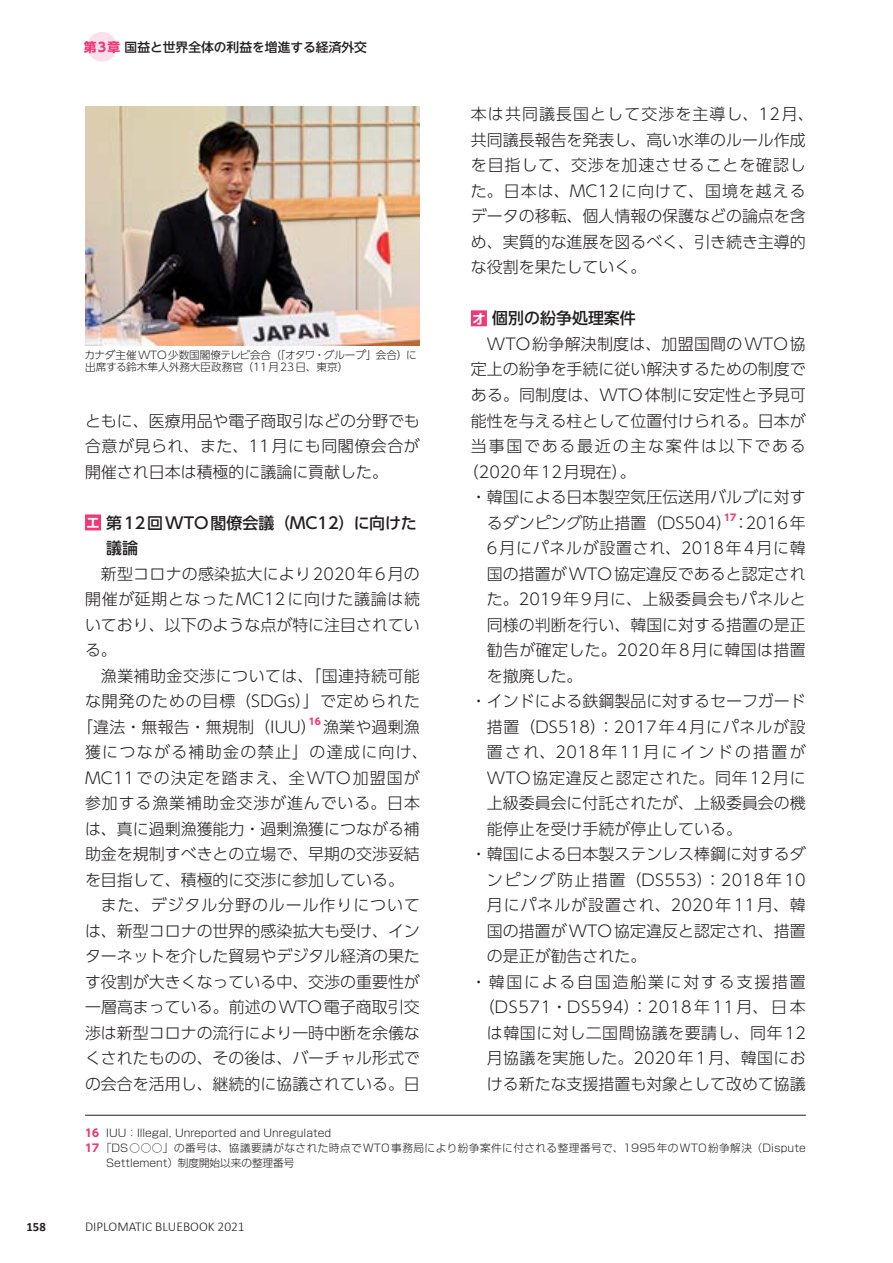
<style>
.page{position:relative;width:893px;height:1263px;background:#fff}
.page>*{position:absolute;margin:0;border:0;box-sizing:border-box;transform-origin:0 0}
.t1{font:300 15.9px/25.5px "UD Shin Go Pr 6 N";letter-spacing:.005em;color:#231f20;text-align:justify}
.t2{font:300 15.9px "UD Shin Go Pr 6 N";letter-spacing:.045em;color:#231f20}
.t3{font:300 15.9px/25.5px "UD Shin Go Pr 6 N";letter-spacing:.03em;color:#231f20;text-align:right}
.t4{font:300 15.9px "UD Shin Go Pr 6 N";letter-spacing:.025em;color:#231f20}
.t5{font:300 15.9px "UD Shin Go Pr 6 N";letter-spacing:.11em;color:#231f20}
.t6{font:500 15.9px/25.5px "UD Shin Go Pr 6 N";color:#231f20}
.t7{font:300 15.9px "UD Shin Go Pr 6 N";letter-spacing:.05em;color:#231f20}
.t8{font:300 15.9px "UD Shin Go Pr 6 N";letter-spacing:.1em;color:#231f20}
.t9{font:300 15.9px "UD Shin Go Pr 6 N";letter-spacing:.06em;color:#231f20}
.t10{font:300 15.9px "UD Shin Go Pr 6 N";letter-spacing:.145em;color:#231f20}
.t11{font:300 15.9px "UD Shin Go Pr 6 N";letter-spacing:.035em;color:#231f20}
.t12{font:300 13.5px "Calibri";color:#231f20}
.t13{font:500 12.75px "UD Shin Go NT Pr 6 N";color:#231f20}
.t14{font:700 12.75px "Calibri";color:#231f20}
.t15{font:300 10.65px "Shin Go Pr 6 N";letter-spacing:.045em;color:#231f20}
.t16{font:300 10.65px "Shin Go Pr 6 N";letter-spacing:.005em;color:#231f20}
.t17{font:300 10.65px/12.8px "UD Shin Go Pr 6 N";color:#231f20}
.t18{font:700 9.3px "UD Shin Go Pr 6 N";color:#ef3875}
.s1{font-weight:700;color:#ef3875}
.s2{font-family:"UD Shin Go Pr 6 N De";font-weight:700;font-size:13.8px;color:#fff}
.s3{font-family:"UD Shin Go Pr 6 N";font-weight:700;color:#ef3875}
</style>
<div class="page">
<div style="left:85px;top:514px;width:16px;height:16px;background:#ef3875"></div>
<hr style="left:85px;top:1115px;width:721px;height:1px;background:#231f20">
<div style="left:471px;top:310px;width:16px;height:16px;background:#ef3875"></div>
<img style="left:85px;top:106px;width:335px;height:239px">
<div style="left:87px;top:32px;width:30px;height:30px;background:#fbdfeb;border-radius:50%"></div>
<p class="t13" style="left:84px;top:36px;width:285px"><span class="s1">第3章</span>国益と世界全体の利益を増進する経済外交</p>
<p class="t1" style="left:471px;top:101px;width:344px;text-align:left">本は共同議長国として交渉を主導し、12月、共同議長報告を発表し、高い水準のルール作成を目指して、交渉を加速させることを確認した。日本は、MC12に向けて、国境を越えるデータの移転、個人情報の保護などの論点を含め、実質的な進展を図るべく、引き続き主導的な役割を果たしていく。</p>
<p class="t6" style="left:472px;top:305px;width:165px"><span class="s2">オ</span> 個別の紛争処理案件</p>
<p class="t1" style="left:487px;top:331px;width:320px">WTO紛争解決制度は、加盟国間のWTO協</p>
<p class="t1" style="left:471px;top:356px;width:336px">定上の紛争を手続に従い解決するための制度で</p>
<p class="t1" style="left:471px;top:382px;width:336px">ある。同制度は、WTO体制に安定性と予見可</p>
<p class="t1" style="left:471px;top:407px;width:336px">能性を与える柱として位置付けられる。日本が</p>
<p class="t5" style="left:471px;top:433px;width:336px">当事国である最近の主な案件は以下である</p>
<p class="t1" style="left:463px;top:458px;width:174px">（2020年12月現在）。</p>
<p class="t1" style="left:471px;top:484px;width:336px">・韓国による日本製空気圧伝送用バルブに対す</p>
<p class="t1" style="left:487px;top:509px;width:320px">るダンピング防止措置（DS504）：2016年</p>
<p class="t17" style="left:85px;top:348px;width:334px">カナダ主催WTO少数国閣僚テレビ会合（「オタワ・グループ」会合）に出席する鈴木隼人外務大臣政務官（11月23日、東京）</p>
<p class="t1" style="left:85px;top:407px;width:336px">ともに、医療用品や電子商取引などの分野でも合意が見られ、また、11月にも同閣僚会合が開催され日本は積極的に議論に貢献した。</p>
<p class="t6" style="left:106px;top:509px;width:312px;text-indent:-20px"><span class="s2">エ</span> 第12回WTO閣僚会議（MC12）に向けた議論</p>
<p class="t1" style="left:85px;top:560px;width:336px;text-indent:16px">新型コロナの感染拡大により2020年6月の開催が延期となったMC12に向けた議論は続いており、以下のような点が特に注目されている。</p>
<p class="t3" style="left:77px;top:662px;width:344px">漁業補助金交渉については、「国連持続可能<br>な開発のための目標（SDGs）」で定められた「違法・無報告・無規制（IUU）漁業や過剰漁</p>
<p class="t18" style="left:724px;top:510px;width:14px">17</p>
<p class="t2" style="left:487px;top:535px;width:320px">6月にパネルが設置され、2018年4月に韓</p>
<p class="t1" style="left:487px;top:560px;width:320px">国の措置がWTO協定違反であると認定され</p>
<p class="t4" style="left:487px;top:586px;width:320px">た。2019年9月に、上級委員会もパネルと</p>
<p class="t1" style="left:487px;top:611px;width:320px">同様の判断を行い、韓国に対する措置の是正</p>
<p class="t4" style="left:487px;top:637px;width:320px">勧告が確定した。2020年8月に韓国は措置</p>
<p class="t1" style="left:487px;top:662px;width:97px">を撤廃した。</p>
<p class="t1" style="left:471px;top:688px;width:336px">・インドによる鉄鋼製品に対するセーフガード</p>
<p class="t7" style="left:487px;top:714px;width:320px">措置（DS518）：2017年4月にパネルが設</p>
<p class="t10" style="left:487px;top:739px;width:320px">置され、2018年11月にインドの措置が</p>
<p class="t2" style="left:487px;top:765px;width:320px">WTO協定違反と認定された。同年12月に</p>
<p class="t1" style="left:487px;top:790px;width:320px">上級委員会に付託されたが、上級委員会の機</p>
<p class="t1" style="left:487px;top:815px;width:257px">能停止を受け手続が停止している。</p>
<p class="t1" style="left:471px;top:841px;width:336px">・韓国による日本製ステンレス棒鋼に対するダ</p>
<p class="t8" style="left:487px;top:867px;width:320px">ンピング防止措置（DS553）：2018年10</p>
<p class="t9" style="left:487px;top:892px;width:320px">月にパネルが設置され、2020年11月、韓</p>
<p class="t1" style="left:487px;top:917px;width:320px">国の措置がWTO協定違反と認定され、措置</p>
<p class="t1" style="left:487px;top:943px;width:161px">の是正が勧告された。</p>
<p class="t5" style="left:471px;top:969px;width:336px">・韓国による自国造船業に対する支援措置</p>
<p class="t2" style="left:479px;top:994px;width:328px">（DS571・DS594）：2018年11月、日本</p>
<p class="t11" style="left:487px;top:1020px;width:320px">は韓国に対し二国間協議を要請し、同年12</p>
<p class="t4" style="left:487px;top:1045px;width:320px">月協議を実施した。2020年1月、韓国にお</p>
<p class="t1" style="left:487px;top:1070px;width:320px">ける新たな支援措置も対象として改めて協議</p>
<p class="t18" style="left:309px;top:714px;width:14px">16</p>
<p class="t1" style="left:85px;top:739px;width:344px;text-align:left">獲につながる補助金の禁止」の達成に向け、<br>MC11での決定を踏まえ、全WTO加盟国が参加する漁業補助金交渉が進んでいる。日本は、真に過剰漁獲能力・過剰漁獲につながる補助金を規制すべきとの立場で、早期の交渉妥結を目指して、積極的に交渉に参加している。</p>
<p class="t1" style="left:85px;top:892px;width:336px;text-indent:16px">また、デジタル分野のルール作りについては、新型コロナの世界的感染拡大も受け、インターネットを介した貿易やデジタル経済の果たす役割が大きくなっている中、交渉の重要性が一層高まっている。前述のWTO電子商取引交渉は新型コロナの流行により一時中断を余儀なくされたものの、その後は、バーチャル形式での会合を活用し、継続的に協議されている。日</p>
<p class="t16" style="left:85px;top:1124px;width:248px"><span class="s3">16</span> IUU：Illegal, Unreported and Unregulated</p>
<p class="t15" style="left:85px;top:1139px;width:722px"><span class="s3">17</span> 「DS○○○」の番号は、協議要請がなされた時点でWTO事務局により紛争案件に付される整理番号で、1995年のWTO紛争解決（Dispute</p>
<p class="t16" style="left:106px;top:1154px;width:190px">Settlement）制度開始以来の整理番号</p>
<p class="t14" style="left:26px;top:1217px;width:21px">158</p>
<p class="t12" style="left:85px;top:1218px;width:161px">DIPLOMATIC BLUEBOOK 2021</p>
</div>
